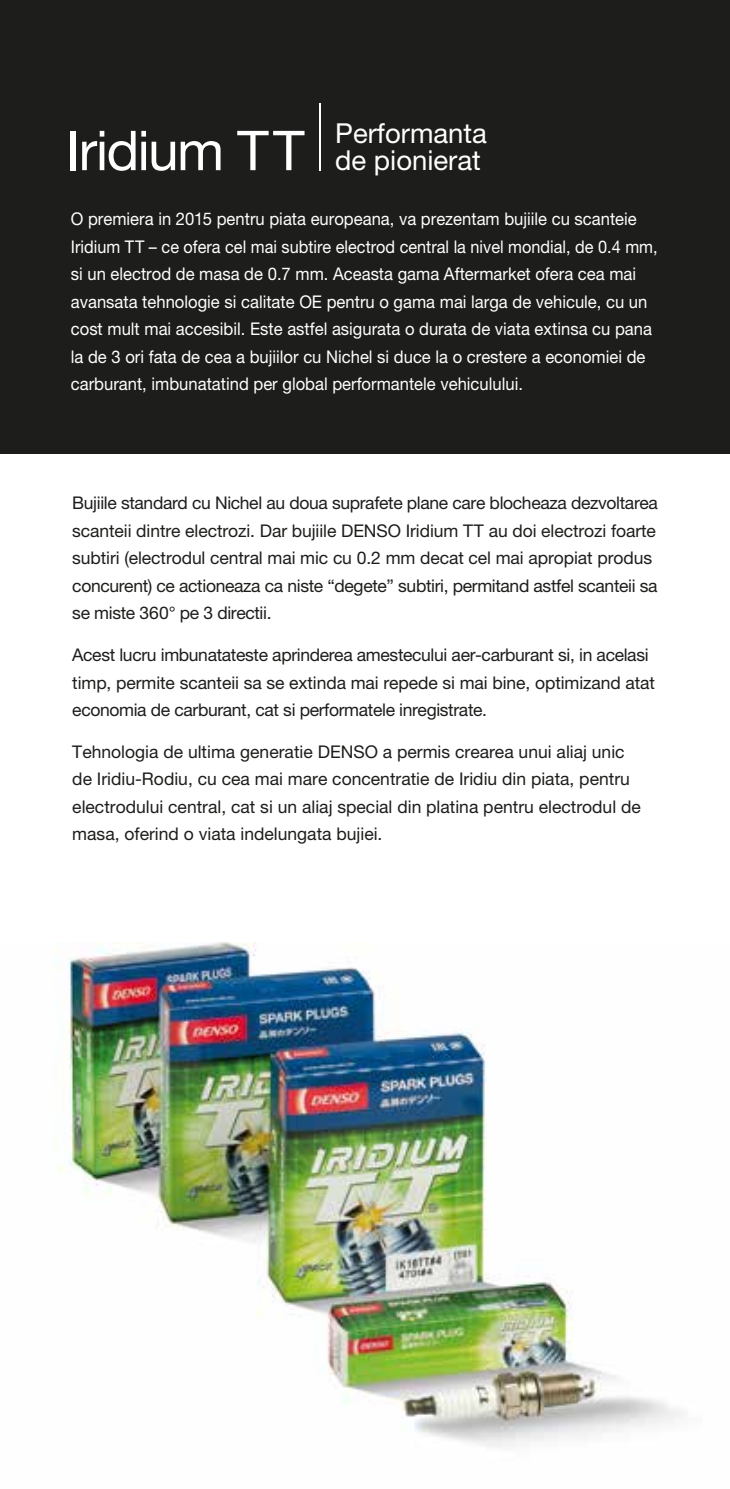
<style>
.page{position:relative;width:730px;height:1489px;background:#fff}
.page>*{position:absolute;margin:0;border:0;box-sizing:border-box;transform-origin:0 0}
.t1{font:55px "Helvetica Neue LT Pro";letter-spacing:-.025em;color:#fff}
.t2{font:27.5px/27.5px "Helvetica Neue LT Pro";color:#fff}
.t3{font:17.5px/27.5px "Helvetica Neue LT Pro";letter-spacing:-.005em;color:#1d1d1b}
.t4{font:17.5px/27.5px "Helvetica Neue LT Pro";color:#fff;scale:.95 1}
</style>
<div class="page">
<div style="left:0;top:0;width:730px;height:454px;background:#1d1d1b"></div>
<hr style="left:320px;top:103px;width:1px;height:67px;background:#fff">
<img style="left:55px;top:942px;width:629px;height:505px">
<h1 class="t1" style="left:66px;top:118px;width:240px">Iridium TT</h1>
<h2 class="t2" style="left:335px;top:119px;width:153px">Performanta de pionierat</h2>
<p class="t4" style="left:71px;top:205px;width:619px">O premiera in 2015 pentru piata europeana, va prezentam bujiile cu scanteie Iridium TT – ce ofera cel mai subtire electrod central la nivel mondial, de 0.4 mm, si un electrod de masa de 0.7 mm. Aceasta gama Aftermarket ofera cea mai avansata tehnologie si calitate OE pentru o gama mai larga de vehicule, cu un cost mult mai accesibil. Este astfel asigurata o durata de viata extinsa cu pana la de 3 ori fata de cea a bujiilor cu Nichel si duce la o crestere a economiei de carburant, imbunatatind per global performantele vehiculului.</p>
<p class="t3" style="left:72px;top:489px;width:587px">Bujiile standard cu Nichel au doua suprafete plane care blocheaza dezvoltarea scanteii dintre electrozi. Dar bujiile DENSO Iridium TT au doi electrozi foarte subtiri (electrodul central mai mic cu 0.2 mm decat cel mai apropiat produs concurent) ce actioneaza ca niste “degete” subtiri, permitand astfel scanteii sa se miste 360° pe 3 directii.</p>
<p class="t3" style="left:72px;top:641px;width:584px">Acest lucru imbunatateste aprinderea amestecului aer-carburant si, in acelasi timp, permite scanteii sa se extinda mai repede si mai bine, optimizand atat economia de carburant, cat si performatele inregistrate.</p>
<p class="t3" style="left:72px;top:737px;width:570px">Tehnologia de ultima generatie DENSO a permis crearea unui aliaj unic de Iridiu-Rodiu, cu cea mai mare concentratie de Iridiu din piata, pentru electrodului central, cat si un aliaj special din platina pentru electrodul de masa, oferind o viata indelungata bujiei.</p>
</div>
